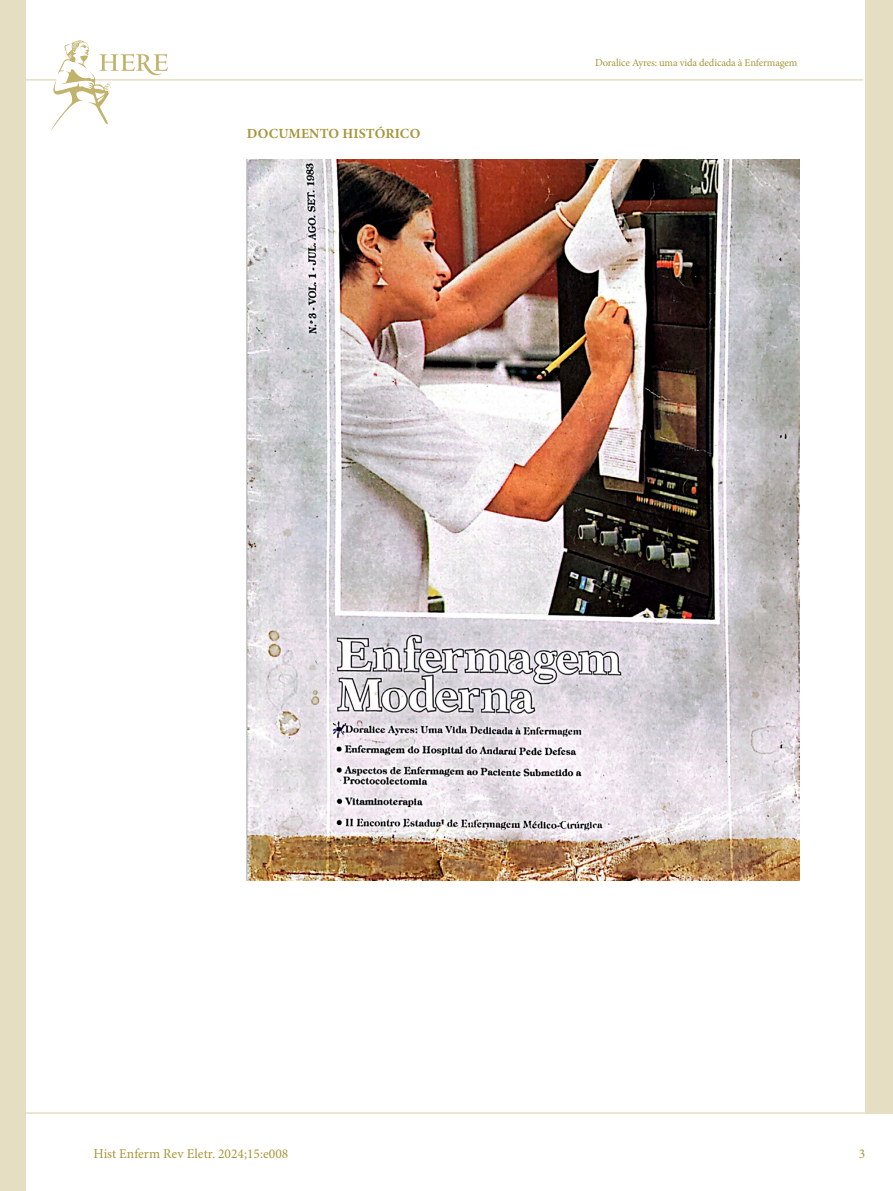
<style>
.page{position:relative;width:893px;height:1191px;background:#fff}
.page>*{position:absolute;margin:0;border:0;box-sizing:border-box;transform-origin:0 0}
.t1{font:700 13.95px "Minion Pro";letter-spacing:.01em;color:#a7963a}
.t2{font:13.5px "Minion Pro";color:#a7963a}
.t3{font:10.5px "Minion Pro";letter-spacing:-.015em;color:#a7963a}
</style>
<div class="page">
<hr style="left:0;top:1112px;width:893px;height:1px;background:#e6dec3">
<hr style="left:0;top:79px;width:863px;height:2px;background:#e6dec3">
<div style="left:865px;top:0;width:28px;height:1113px;background:#e6dec3"></div>
<div style="left:0;top:0;width:26px;height:1191px;background:#e6dec3"></div>
<svg style="left:50px;top:40px;width:118px;height:91px"></svg>
<img style="left:246px;top:159px;width:553px;height:721px">
<h1 class="t1" style="left:247px;top:123px;width:175px">DOCUMENTO HISTÓRICO</h1>
<p class="t3" style="left:595px;top:56px;width:204px">Doralice Ayres: uma vida dedicada à Enfermagem</p>
<p class="t2" style="left:94px;top:1144px;width:196px">Hist Enferm Rev Eletr. 2024;15:e008</p>
<p class="t2" style="left:859px;top:1144px;width:8px">3</p>
</div>
